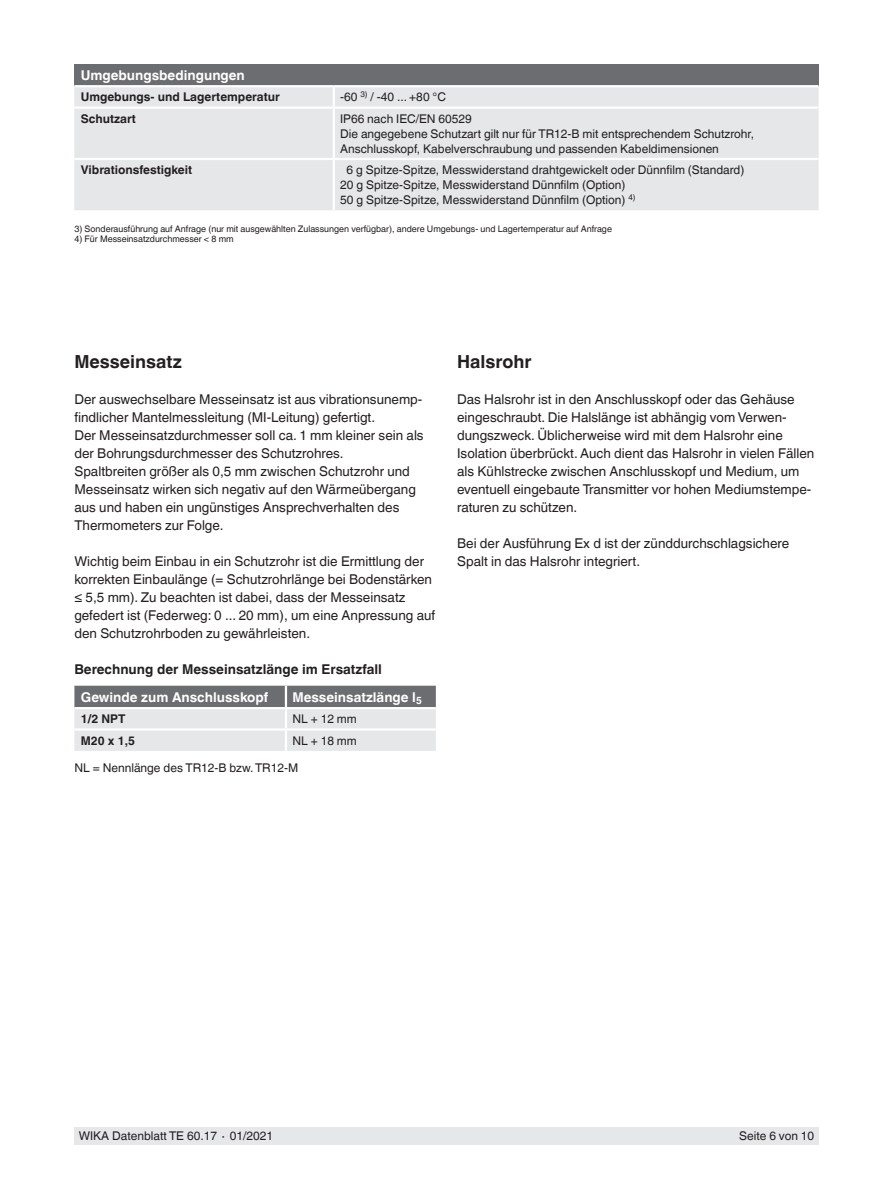
<style>
.page{position:relative;width:893px;height:1188px;background:#fff}
.page>*{position:absolute;margin:0;border:0;box-sizing:border-box;transform-origin:0 0}
.t1{font:700 18px "Helvetica World";color:#231f20}
.t2{font:13.5px/18px "Helvetica World";color:#231f20}
.t3{font:700 13.5px "Helvetica World";color:#fff}
.t4{font:700 13.5px "Helvetica World";color:#231f20}
.t5{font:12px/15px "Helvetica World";color:#231f20}
.t6{font:700 12px "Helvetica World";color:#231f20}
.t7{font:9px "Helvetica World";color:#231f20}
</style>
<div class="page">
<div style="left:74px;top:1128px;width:745px;height:17px;background:#e6e7e9"></div>
<div style="left:74px;top:64px;width:745px;height:22px;background:#6c6d70"></div>
<div style="left:74px;top:87px;width:745px;height:123px;background:#e6e7e9"></div>
<svg style="left:333px;top:87px;width:2px;height:19px"></svg>
<hr style="left:74px;top:106px;width:260px;height:3px;background:#fff">
<hr style="left:334px;top:106px;width:485px;height:3px;background:#fff">
<hr style="left:333px;top:109px;width:2px;height:49px;background:#fff">
<hr style="left:74px;top:158px;width:260px;height:2px;background:#fff">
<hr style="left:334px;top:158px;width:485px;height:2px;background:#fff">
<hr style="left:333px;top:160px;width:2px;height:50px;background:#fff">
<hr style="left:74px;top:85px;width:260px;height:2px;background:#fff">
<hr style="left:334px;top:85px;width:485px;height:2px;background:#fff">
<svg style="left:74px;top:686px;width:362px;height:65px;background:#bbbcbf"></svg>
<hr style="left:74px;top:728px;width:212px;height:3px;background:#fff">
<hr style="left:286px;top:728px;width:150px;height:3px;background:#fff">
<hr style="left:285px;top:731px;width:2px;height:20px;background:#fff">
<hr style="left:74px;top:707px;width:212px;height:2px;background:#fff">
<hr style="left:286px;top:707px;width:150px;height:2px;background:#fff">
<p class="t3" style="left:81px;top:67px;width:166px">Umgebungsbedingungen</p>
<p class="t6" style="left:81px;top:90px;width:201px">Umgebungs- und Lagertemperatur</p>
<p class="t5" style="left:340px;top:90px;width:107px">-60 <sup>3)</sup> / -40 ... +80 °C</p>
<p class="t6" style="left:81px;top:111px;width:57px">Schutzart</p>
<p class="t5" style="left:340px;top:111px;width:415px">IP66 nach IEC/EN 60529<br>Die angegebene Schutzart gilt nur für TR12-B mit entsprechendem Schutzrohr,<br>Anschlusskopf, Kabelverschraubung und passenden Kabeldimensionen</p>
<p class="t6" style="left:81px;top:163px;width:113px">Vibrationsfestigkeit</p>
<p class="t5" style="left:340px;top:162px;width:406px;text-indent:6px">6 g Spitze-Spitze, Messwiderstand drahtgewickelt oder Dünnfilm (Standard)<br>20 g Spitze-Spitze, Messwiderstand Dünnfilm (Option)<br>50 g Spitze-Spitze, Messwiderstand Dünnfilm (Option) <sup>4)</sup></p>
<p class="t7" style="left:74px;top:223px;width:539px">3) Sonderausführung auf Anfrage (nur mit ausgewählten Zulassungen verfügbar), andere Umgebungs- und Lagertemperatur auf Anfrage</p>
<p class="t7" style="left:74px;top:234px;width:161px">4) Für Messeinsatzdurchmesser &lt; 8 mm</p>
<h1 class="t1" style="left:74px;top:351px;width:109px">Messeinsatz</h1>
<p class="t2" style="left:74px;top:390px;width:351px">Der auswechselbare Messeinsatz ist aus vibrationsunemp&shy;findlicher Mantelmessleitung (MI-Leitung) gefertigt.<br>Der Messeinsatzdurchmesser soll ca. 1 mm kleiner sein als der Bohrungsdurchmesser des Schutzrohres.<br>Spaltbreiten größer als 0,5 mm zwischen Schutzrohr und Messeinsatz wirken sich negativ auf den Wärmeübergang aus und haben ein ungünstiges Ansprechverhalten des Thermometers zur Folge.</p>
<p class="t2" style="left:74px;top:552px;width:362px">Wichtig beim Einbau in ein Schutzrohr ist die Ermittlung der korrekten Einbaulänge (= Schutzrohrlänge bei Bodenstärken ≤ 5,5 mm). Zu beachten ist dabei, dass der Messeinsatz gefedert ist (Federweg: 0 ... 20 mm), um eine Anpressung auf den Schutzrohrboden zu gewährleisten.</p>
<p class="t4" style="left:74px;top:661px;width:309px">Berechnung der Messeinsatzlänge im Ersatzfall</p>
<p class="t3" style="left:81px;top:689px;width:189px">Gewinde zum Anschlusskopf</p>
<p class="t3" style="left:292px;top:689px;width:131px">Messeinsatzlänge l<sub>5</sub></p>
<p class="t6" style="left:81px;top:712px;width:46px">1/2 NPT</p>
<p class="t5" style="left:292px;top:712px;width:66px">NL + 12 mm</p>
<p class="t6" style="left:81px;top:733px;width:56px">M20 x 1,5</p>
<p class="t5" style="left:292px;top:733px;width:66px">NL + 18 mm</p>
<p class="t5" style="left:74px;top:760px;width:225px">NL = Nennlänge des TR12-B bzw. TR12-M</p>
<h1 class="t1" style="left:457px;top:351px;width:76px">Halsrohr</h1>
<p class="t2" style="left:457px;top:390px;width:359px">Das Halsrohr ist in den Anschlusskopf oder das Gehäuse eingeschraubt. Die Halslänge ist abhängig vom Verwen&shy;dungszweck. Üblicherweise wird mit dem Halsrohr eine Isolation überbrückt. Auch dient das Halsrohr in vielen Fällen als Kühlstrecke zwischen Anschlusskopf und Medium, um eventuell eingebaute Transmitter vor hohen Mediumstempe&shy;raturen zu schützen.</p>
<p class="t2" style="left:457px;top:534px;width:334px">Bei der Ausführung Ex d ist der zünddurchschlagsichere<br>Spalt in das Halsrohr integriert.</p>
<p class="t5" style="left:79px;top:1129px;width:196px">WIKA Datenblatt TE 60.17 ∙ 01/2021</p>
<p class="t5" style="left:739px;top:1129px;width:77px">Seite 6 von 10</p>
</div>
